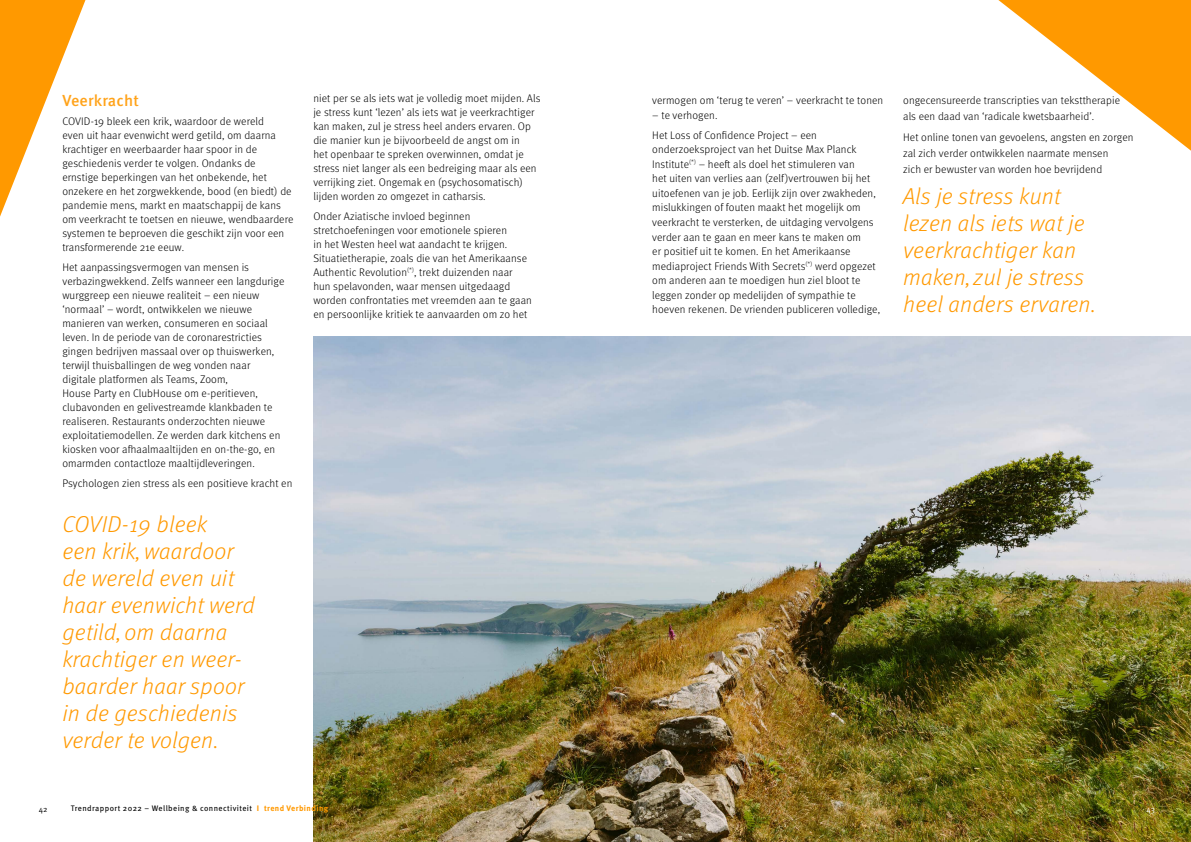
<style>
.page{position:relative;width:1191px;height:842px;background:#fff}
.page>*{position:absolute;margin:0;border:0;box-sizing:border-box;transform-origin:0 0}
.t1{font:italic 300 23px/27px "Meta Pro";letter-spacing:.01em;color:#f90}
.t2{font:500 16px "Meta Pro";letter-spacing:.01em;color:#ffa31a}
.t3{font:300 11px/14px "Meta Pro";letter-spacing:.01em;color:#000}
.t4{font:8px "Meta Pro";letter-spacing:.05em;color:#000}
.t5{font:8px "Meta Pro Norm";color:#000}
.t6{font:8px "Meta Pro Norm";color:#fff}
.s1{font-weight:700;color:#f90}
</style>
<div class="page">
<img style="left:313px;top:337px;width:878px;height:505px">
<svg style="left:0;top:0;width:85px;height:217px"></svg>
<svg style="left:998px;top:0;width:193px;height:151px"></svg>
<h2 class="t2" style="left:62px;top:88px;width:78px">Veerkracht</h2>
<p class="t3" style="left:62px;top:114px;width:233px">COVID-19 bleek een krik, waardoor de wereld<br>even uit haar evenwicht werd getild, om daarna krachtiger en weerbaarder haar spoor in de geschiedenis verder te volgen. Ondanks de ernstige beperkingen van het onbekende, het onzekere en het zorgwekkende, bood (en biedt) de pandemie mens, markt en maatschappij de kans om veerkracht te toetsen en nieuwe, wendbaardere systemen te beproeven die geschikt zijn voor een transformerende 21e eeuw.</p>
<p class="t3" style="left:62px;top:260px;width:223px">Het aanpassingsvermogen van mensen is verbazingwekkend. Zelfs wanneer een langdurige wurggreep een nieuwe realiteit – een nieuw ‘normaal’ – wordt, ontwikkelen we nieuwe manieren van werken, consumeren en sociaal leven. In de periode van de coronarestricties gingen bedrijven massaal over op thuiswerken, terwijl thuisballingen de weg vonden naar digitale platformen als Teams, Zoom,<br>House Party en ClubHouse om e-peritieven, clubavonden en gelivestreamde klankbaden te realiseren. Restaurants onderzochten nieuwe exploitatiemodellen. Ze werden dark kitchens en kiosken voor afhaalmaaltijden en on-the-go, en omarmden contactloze maaltijdleveringen.</p>
<p class="t3" style="left:62px;top:475px;width:231px">Psychologen zien stress als een positieve kracht en</p>
<h1 class="t1" style="left:62px;top:509px;width:194px">COVID-19 bleek<br>een krik, waardoor de wereld even uit haar evenwicht werd getild, om daarna krachtiger en weer&shy;baarder haar spoor in de geschiedenis verder te volgen.</h1>
<p class="t3" style="left:313px;top:91px;width:228px">niet per se als iets wat je volledig moet mijden. Als je stress kunt ‘lezen’ als iets wat je veerkrachtiger kan maken, zul je stress heel anders ervaren. Op die manier kun je bijvoorbeeld de angst om in<br>het openbaar te spreken overwinnen, omdat je stress niet langer als een bedreiging maar als een verrijking ziet. Ongemak en (psychosomatisch) lijden worden zo omgezet in catharsis.</p>
<p class="t3" style="left:313px;top:208px;width:220px">Onder Aziatische invloed beginnen stretchoefeningen voor emotionele spieren<br>in het Westen heel wat aandacht te krijgen.<br>Situatietherapie, zoals die van het Amerikaanse Authentic Revolution<sup>(*)</sup>, trekt duizenden naar hun spelavonden, waar mensen uitgedaagd worden confrontaties met vreemden aan te gaan en persoonlijke kritiek te aanvaarden om zo het</p>
<p class="t3" style="left:652px;top:93px;width:232px">vermogen om ‘terug te veren’ – veerkracht te tonen</p>
<p class="t3" style="left:652px;top:104px;width:166px;line-height:20.2px">– te verhogen.<br>Het Loss of Confidence Project – een</p>
<p class="t3" style="left:652px;top:142px;width:229px;line-height:14.5px">onderzoeksproject van het Duitse Max Planck Institute<sup>(*)</sup> – heeft als doel het stimuleren van<br>het uiten van verlies aan (zelf)vertrouwen bij het uitoefenen van je job. Eerlijk zijn over zwakheden, mislukkingen of fouten maakt het mogelijk om veerkracht te versterken, de uitdaging vervolgens verder aan te gaan en meer kans te maken om<br>er positief uit te komen. En het Amerikaanse mediaproject Friends With Secrets<sup>(*)</sup> werd opgezet om anderen aan te moedigen hun ziel bloot te leggen zonder op medelijden of sympathie te hoeven rekenen. De vrienden publiceren volledige,</p>
<p class="t3" style="left:903px;top:92px;width:218px;line-height:15.7px">ongecensureerde transcripties van teksttherapie als een daad van ‘radicale kwetsbaarheid’.</p>
<p class="t3" style="left:903px;top:129px;width:232px;line-height:15.7px">Het online tonen van gevoelens, angsten en zorgen zal zich verder ontwikkelen naarmate mensen<br>zich er bewuster van worden hoe bevrijdend</p>
<h1 class="t1" style="left:903px;top:182px;width:194px">Als je stress kunt lezen als iets wat je veerkrachtiger kan maken, zul je stress heel anders ervaren.</h1>
<p class="t5" style="left:39px;top:803px;width:10px">42</p>
<p class="t4" style="left:71px;top:802px;width:259px">Trendrapport 2022 – Wellbeing &amp; connectiviteit <span class="s1">I trend Verbinding</span></p>
<p class="t6" style="left:1146px;top:803px;width:10px">43</p>
</div>
